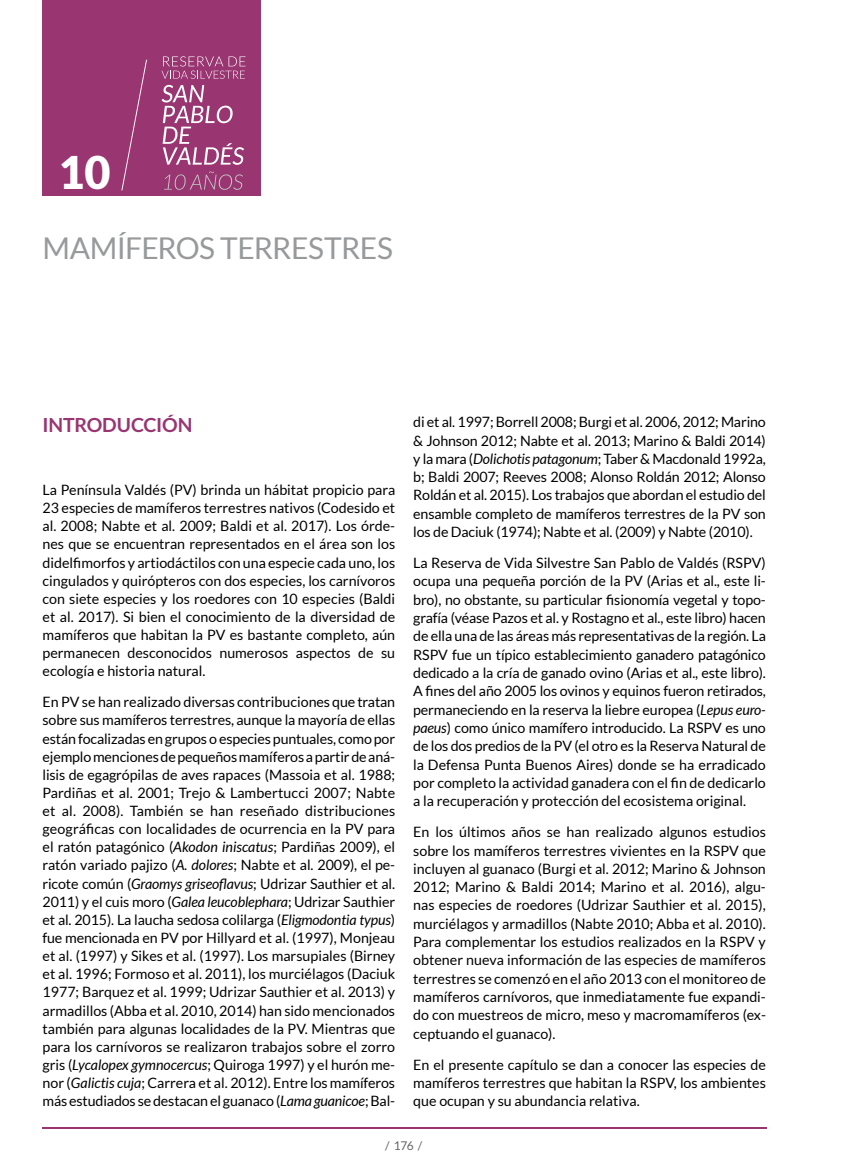
<style>
.page{position:relative;width:851px;height:1170px;background:#fff}
.page>*{position:absolute;margin:0;border:0;box-sizing:border-box;transform-origin:0 0}
.t1{font:900 45px "Lato";color:#fff}
.t2{font:30px "Lato";letter-spacing:-.025em;color:#98999b}
.t3{font:700 19.5px "Lato";letter-spacing:-.01em;color:#993672}
.t4{font:14.25px/18.1px "Lato";color:#000;text-align:justify}
.t5{font:12px "Lato";color:#646567}
.s1{font-style:italic}
</style>
<div class="page">
<hr style="left:42px;top:1127px;width:724px;height:1px;background:#993672">
<div style="left:43px;top:0;width:218px;height:196px;background:#993672"></div>
<svg style="left:161px;top:56px;width:84px;height:23px"></svg>
<svg style="left:161px;top:85px;width:83px;height:80px"></svg>
<svg style="left:164px;top:171px;width:79px;height:19px"></svg>
<svg style="left:121px;top:60px;width:26px;height:130px"></svg>
<p class="t1" style="left:58px;top:146px;width:54px">10</p>
<p class="t2" style="left:43px;top:232px;width:352px">MAMÍFEROS TERRESTRES</p>
<p class="t3" style="left:43px;top:413px;width:151px">INTRODUCCIÓN</p>
<p class="t4" style="left:43px;top:480px;width:354px">La Península Valdés (PV) brinda un hábitat propicio para 23 especies de mamíferos terrestres nativos (Codesido et al. 2008; Nabte et al. 2009; Baldi et al. 2017). Los órde&shy;nes que se encuentran representados en el área son los didelfimorfos y artiodáctilos con una especie cada uno, los cingulados y quirópteros con dos especies, los carnívoros con siete especies y los roedores con 10 especies (Baldi et al. 2017). Si bien el conocimiento de la diversidad de mamíferos que habitan la PV es bastante completo, aún permanecen desconocidos numerosos aspectos de su ecología e historia natural.</p>
<p class="t4" style="left:43px;top:693px;width:354px">En PV se han realizado diversas contribuciones que tratan sobre sus mamíferos terrestres, aunque la mayoría de ellas están focalizadas en grupos o especies puntuales, como por ejemplo menciones de pequeños mamíferos a partir de aná&shy;lisis de egagrópilas de aves rapaces (Massoia et al. 1988; Pardiñas et al. 2001; Trejo &amp; Lambertucci 2007; Nabte et al. 2008). También se han reseñado distribuciones geográficas con localidades de ocurrencia en la PV para el ratón patagónico (<span class="s1">Akodon iniscatus</span>; Pardiñas 2009), el ratón variado pajizo (<span class="s1">A. dolores</span>; Nabte et al. 2009), el pe&shy;ricote común (<span class="s1">Graomys griseoflavus</span>; Udrizar Sauthier et al.<br>2011) y el cuis moro (<span class="s1">Galea leucoblephara</span>; Udrizar Sauthier et al. 2015). La laucha sedosa colilarga (<span class="s1">Eligmodontia typus</span>) fue mencionada en PV por Hillyard et al. (1997), Monjeau et al. (1997) y Sikes et al. (1997). Los marsupiales (Birney et al. 1996; Formoso et al. 2011), los murciélagos (Daciuk 1977; Barquez et al. 1999; Udrizar Sauthier et al. 2013) y armadillos (Abba et al. 2010, 2014) han sido mencionados también para algunas localidades de la PV. Mientras que para los carnívoros se realizaron trabajos sobre el zorro gris (<span class="s1">Lycalopex gymnocercus</span>; Quiroga 1997) y el hurón me&shy;nor (<span class="s1">Galictis cuja</span>; Carrera et al. 2012). Entre los mamíferos más estudiados se destacan el guanaco (<span class="s1">Lama guanicoe</span>; Bal-</p>
<p class="t4" style="left:413px;top:413px;width:354px">di et al. 1997; Borrell 2008; Burgi et al. 2006, 2012; Marino &amp; Johnson 2012; Nabte et al. 2013; Marino &amp; Baldi 2014) y la mara (<span class="s1">Dolichotis patagonum</span>; Taber &amp; Macdonald 1992a, b; Baldi 2007; Reeves 2008; Alonso Roldán 2012; Alonso Roldán et al. 2015). Los trabajos que abordan el estudio del ensamble completo de mamíferos terrestres de la PV son los de Daciuk (1974); Nabte et al. (2009) y Nabte (2010).</p>
<p class="t4" style="left:413px;top:553px;width:354px">La Reserva de Vida Silvestre San Pablo de Valdés (RSPV) ocupa una pequeña porción de la PV (Arias et al., este li&shy;bro), no obstante, su particular fisionomía vegetal y topo&shy;grafía (véase Pazos et al. y Rostagno et al., este libro) hacen de ella una de las áreas más representativas de la región. La RSPV fue un típico establecimiento ganadero patagónico dedicado a la cría de ganado ovino (Arias et al., este libro).<br>A fines del año 2005 los ovinos y equinos fueron retirados, permaneciendo en la reserva la liebre europea (<span class="s1">Lepus euro&shy;paeus</span>) como único mamífero introducido. La RSPV es uno de los dos predios de la PV (el otro es la Reserva Natural de la Defensa Punta Buenos Aires) donde se ha erradicado por completo la actividad ganadera con el fin de dedicarlo a la recuperación y protección del ecosistema original.</p>
<p class="t4" style="left:413px;top:822px;width:354px">En los últimos años se han realizado algunos estudios sobre los mamíferos terrestres vivientes en la RSPV que incluyen al guanaco (Burgi et al. 2012; Marino &amp; Johnson 2012; Marino &amp; Baldi 2014; Marino et al. 2016), algu&shy;nas especies de roedores (Udrizar Sauthier et al. 2015), murciélagos y armadillos (Nabte 2010; Abba et al. 2010).<br>Para complementar los estudios realizados en la RSPV y obtener nueva información de las especies de mamíferos terrestres se comenzó en el año 2013 con el monitoreo de mamíferos carnívoros, que inmediatamente fue expandi&shy;do con muestreos de micro, meso y macromamíferos (ex&shy;ceptuando el guanaco).</p>
<p class="t4" style="left:413px;top:1055px;width:354px">En el presente capítulo se dan a conocer las especies de mamíferos terrestres que habitan la RSPV, los ambientes que ocupan y su abundancia relativa.</p>
<p class="t5" style="left:385px;top:1138px;width:39px">/ 176 /</p>
</div>
